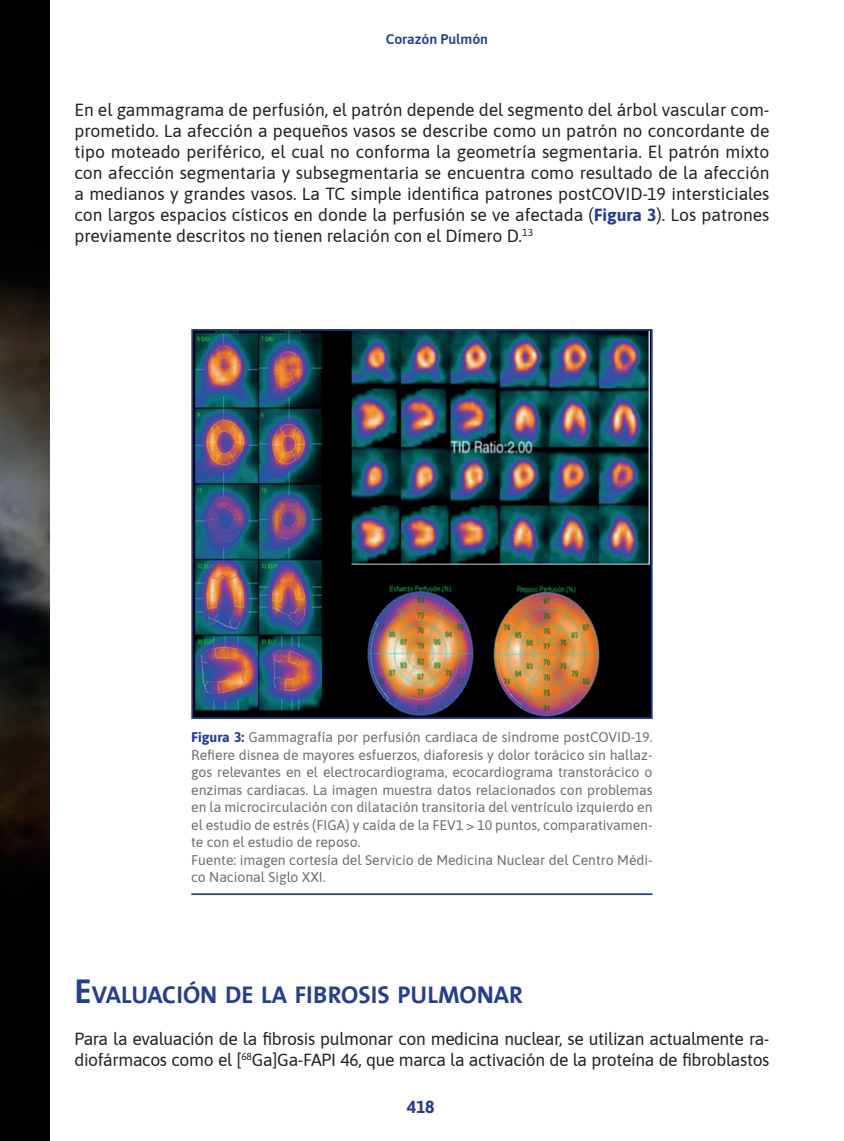
<style>
.page{position:relative;width:844px;height:1141px;background:#fff}
.page>*{position:absolute;margin:0;border:0;box-sizing:border-box;transform-origin:0 0}
.subtitulo{font:24.5px "The Sans Bold Caps";color:#253f8e}
.texto_gral{font:17.5px/21px "Asap";letter-spacing:-.02em;color:#231f20;text-align:justify}
.t1{font:700 17.5px "Asap";color:#253f8e}
.texto_gral-2{font:14px/17.5px "Asap";color:#6c6d70;text-align:justify}
.t2{font:600 14px "Asap";color:#253f8e}
.s1{font-weight:700;color:#253f8e}
.s2{font-size:35px}
</style>
<div class="page">
<img style="left:0;top:0;width:50px;height:1141px">
<img style="left:194px;top:332px;width:455px;height:384px">
<div style="left:191px;top:329px;width:461px;height:390px;border:2px solid #253f8e"></div>
<hr style="left:191px;top:893px;width:461px;height:2px;background:#253f8e">
<p class="t2" style="left:385px;top:29px;width:104px">Corazón Pulmón</p>
<p class="texto_gral" style="left:74px;top:98px;width:696px">En el gammagrama de perfusión, el patrón depende del segmento del árbol vascular com&shy;prometido. La afección a pequeños vasos se describe como un patrón no concordante de tipo moteado periférico, el cual no conforma la geometría segmentaria. El patrón mixto con afección segmentaria y subsegmentaria se encuentra como resultado de la afección a medianos y grandes vasos. La TC simple identifica patrones postCOVID-19 intersticiales con largos espacios císticos en donde la perfusión se ve afectada (<span class="s1">Figura 3</span>). Los patrones previamente descritos no tienen relación con el Dímero D.<sup>13</sup></p>
<p class="texto_gral-2" style="left:191px;top:728px;width:463px"><span class="s1">Figura 3:</span> Gammagrafía por perfusión cardiaca de síndrome postCOVID-19.<br>Refiere disnea de mayores esfuerzos, diaforesis y dolor torácico sin hallaz&shy;gos relevantes en el electrocardiograma, ecocardiograma transtorácico o enzimas cardiacas. La imagen muestra datos relacionados con problemas en la microcirculación con dilatación transitoria del ventrículo izquierdo en el estudio de estrés (FIGA) y caída de la FEV1 &gt; 10 puntos, comparativamen&shy;te con el estudio de reposo.</p>
<p class="texto_gral-2" style="left:191px;top:850px;width:463px">Fuente: imagen cortesía del Servicio de Medicina Nuclear del Centro Médi&shy;co Nacional Siglo XXI.</p>
<p class="subtitulo" style="left:74px;top:974px;width:448px"><span class="s2">E</span>VALUACIÓN DE LA FIBROSIS PULMONAR</p>
<p class="texto_gral" style="left:74px;top:1027px;width:696px">Para la evaluación de la fibrosis pulmonar con medicina nuclear, se utilizan actualmente ra&shy;diofármacos como el [<sup>68</sup>Ga]Ga-FAPI 46, que marca la activación de la proteína de fibroblastos</p>
<p class="t1" style="left:407px;top:1094px;width:29px">418</p>
</div>
